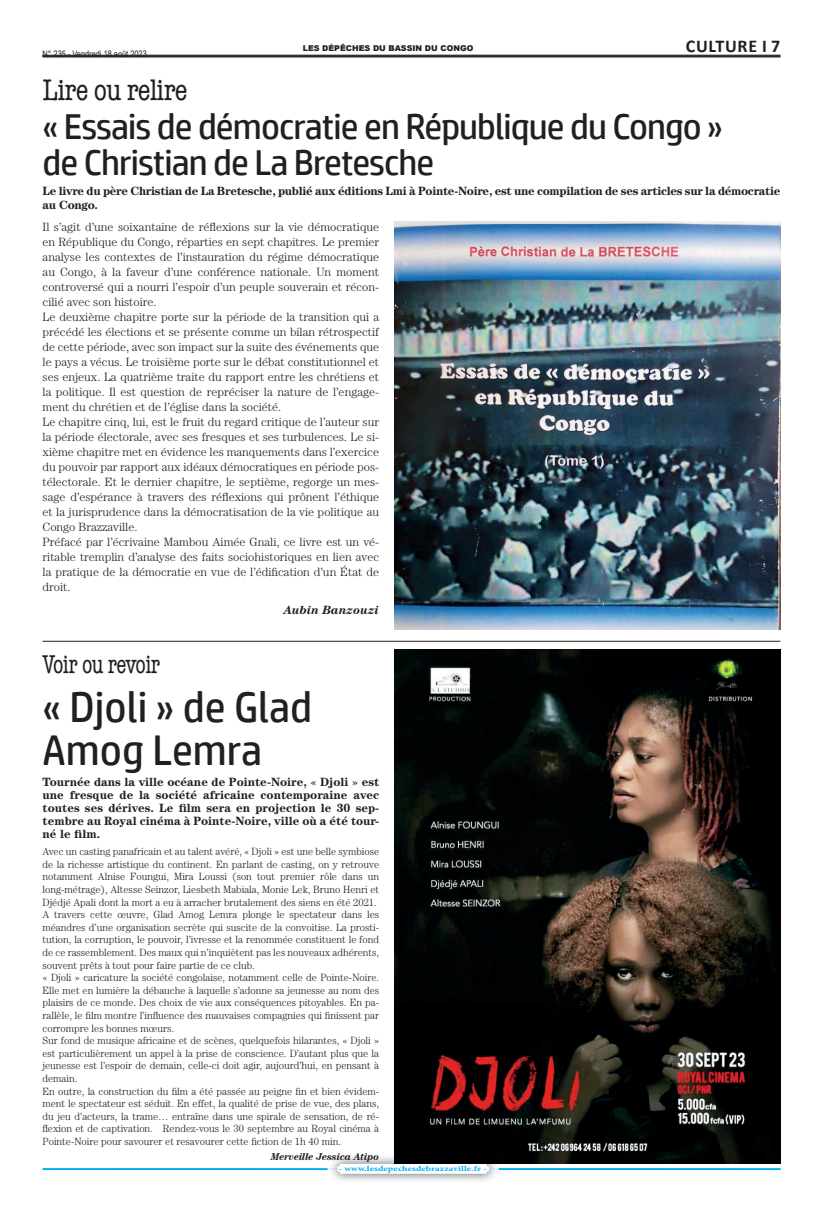
<style>
.page{position:relative;width:823px;height:1205px;background:#fff}
.page>*{position:absolute;margin:0;border:0;box-sizing:border-box;transform-origin:0 0}
.t1{font:43px/43px "HP Simplified";color:#231f20}
.t2{font:36px/36px "HP Simplified";letter-spacing:-.025em;color:#231f20}
.t3{font:condensed 30px "American Typewriter Std";letter-spacing:-.025em;color:#231f20}
.t4{font:condensed 26px "American Typewriter Std";letter-spacing:-.025em;color:#231f20;scale:.9 1}
.t5{font:700 18px "Calibri";letter-spacing:.04em;color:#231f20}
.t6{font:300 12px/15px "Century";color:#231f20}
.t7{font:700 12px/13px "Century";letter-spacing:-.025em;color:#231f20}
.t8{font:italic 700 12px "Century";color:#231f20}
.t9{font:300 10.5px/12.6px "Century";color:#231f20}
.t10{font:italic 700 10px "Century";letter-spacing:-.025em;color:#231f20}
.t11{font:9px "Arial Narrow";color:#231f20}
.t12{font:900 8px "Arial";color:#231f20}
.t13{font:700 7.5px "Minion Pro";letter-spacing:.005em;color:#00aeef;scale:1.33 1}
</style>
<div class="page">
<svg style="left:43px;top:1168px;width:737px;height:2px"></svg>
<div style="left:337px;top:1164px;width:152px;height:10px;background:#fff;border-radius:3px"></div>
<hr style="left:43px;top:55px;width:737px;height:1px;background:#231f20">
<hr style="left:43px;top:56px;width:737px;height:1px;background:#231f20">
<hr style="left:43px;top:57px;width:737px;height:1px;background:#231f20">
<hr style="left:42px;top:641px;width:738px;height:1px;background:#231f20">
<img style="left:394px;top:221px;width:386px;height:408px">
<img style="left:394px;top:650px;width:385px;height:514px">
<p class="t11" style="left:43px;top:47px;width:106px">N° 235 - Vendredi 18 août 2023</p>
<p class="t12" style="left:302px;top:42px;width:172px">LES DÉPÊCHES DU BASSIN DU CONGO</p>
<h3 class="t5" style="left:685px;top:35px;width:96px">CULTURE I 7</h3>
<h3 class="t3" style="left:43px;top:73px;width:146px">Lire ou relire</h3>
<h2 class="t2" style="left:43px;top:108px;width:681px">« Essais de démocratie en République du Congo » de Christian de La Bretesche</h2>
<p class="t7" style="left:43px;top:183px;width:739px;line-height:14.4px">Le livre du père Christian de La Bretesche, publié aux éditions Lmi à Pointe-Noire, est une compilation de ses articles sur la démocratie au Congo.</p>
<p class="t6" style="left:43px;top:219px;width:338px">Il s’agit d’une soixantaine de réflexions sur la vie démocratique en République du Congo, réparties en sept chapitres. Le premier analyse les contextes de l’instauration du régime démocratique au Congo, à la faveur d’une conférence nationale. Un moment controversé qui a nourri l’espoir d’un peuple souverain et récon&shy;cilié avec son histoire.<br>Le deuxième chapitre porte sur la période de la transition qui a précédé les élections et se présente comme un bilan rétrospectif de cette période, avec son impact sur la suite des événements que le pays a vécus. Le troisième porte sur le débat constitutionnel et ses enjeux. La quatrième traite du rapport entre les chrétiens et la politique. Il est question de repréciser la nature de l’engage&shy;ment du chrétien et de l’église dans la société.<br>Le chapitre cinq, lui, est le fruit du regard critique de l’auteur sur la période électorale, avec ses fresques et ses turbulences. Le si&shy;xième chapitre met en évidence les manquements dans l’exercice du pouvoir par rapport aux idéaux démocratiques en période pos&shy;télectorale. Et le dernier chapitre, le septième, regorge un mes&shy;sage d’espérance à travers des réflexions qui prônent l’éthique et la jurisprudence dans la démocratisation de la vie politique au Congo Brazzaville.<br>Préfacé par l’écrivaine Mambou Aimée Gnali, ce livre est un vé&shy;ritable tremplin d’analyse des faits sociohistoriques en lien avec la pratique de la démocratie en vue de l’édification d’un État de droit.</p>
<p class="t8" style="left:283px;top:603px;width:97px">Aubin Banzouzi</p>
<h3 class="t4" style="left:43px;top:650px;width:132px">Voir ou revoir</h3>
<h1 class="t1" style="left:43px;top:684px;width:271px">« Djoli » de Glad<br>Amog Lemra</h1>
<p class="t7" style="left:43px;top:775px;width:338px;text-align:justify">Tournée dans la ville océane de Pointe-Noire, « Djoli » est une fresque de la société africaine contemporaine avec toutes ses dérives. Le film sera en projection le 30 sep&shy;tembre au Royal cinéma à Pointe-Noire, ville où a été tour&shy;né le film.</p>
<p class="t9" style="left:42px;top:845px;width:338px">Avec un casting panafricain et au talent avéré, « Djoli » est une belle symbiose de la richesse artistique du continent. En parlant de casting, on y retrouve notamment Alnise Foungui, Mira Loussi (son tout premier rôle dans un long-métrage), Altesse Seinzor, Liesbeth Mabiala, Monie Lek, Bruno Henri et Djédjé Apali dont la mort a eu à arracher brutalement des siens en été 2021.<br>A travers cette œuvre, Glad Amog Lemra plonge le spectateur dans les méandres d’une organisation secrète qui suscite de la convoitise. La prosti&shy;tution, la corruption, le pouvoir, l’ivresse et la renommée constituent le fond de ce rassemblement. Des maux qui n’inquiètent pas les nouveaux adhérents, souvent prêts à tout pour faire partie de ce club.<br>« Djoli » caricature la société congolaise, notamment celle de Pointe-Noire.<br>Elle met en lumière la débauche à laquelle s’adonne sa jeunesse au nom des plaisirs de ce monde. Des choix de vie aux conséquences pitoyables. En pa&shy;rallèle, le film montre l’influence des mauvaises compagnies qui finissent par corrompre les bonnes mœurs.<br>Sur fond de musique africaine et de scènes, quelquefois hilarantes, « Djoli » est particulièrement un appel à la prise de conscience. D’autant plus que la jeunesse est l’espoir de demain, celle-ci doit agir, aujourd’hui, en pensant à demain.<br>En outre, la construction du film a été passée au peigne fin et bien évidem&shy;ment le spectateur est séduit. En effet, la qualité de prise de vue, des plans, du jeu d’acteurs, la trame… entraîne dans une spirale de sensation, de ré&shy;flexion et de captivation. Rendez-vous le 30 septembre au Royal cinéma à Pointe-Noire pour savourer et resavourer cette fiction de 1h 40 min.</p>
<p class="t10" style="left:270px;top:1150px;width:110px">Merveille Jessica Atipo</p>
<p class="t13" style="left:338px;top:1163px;width:113px">- www.lesdepechesdebrazzaville.fr -</p>
</div>
